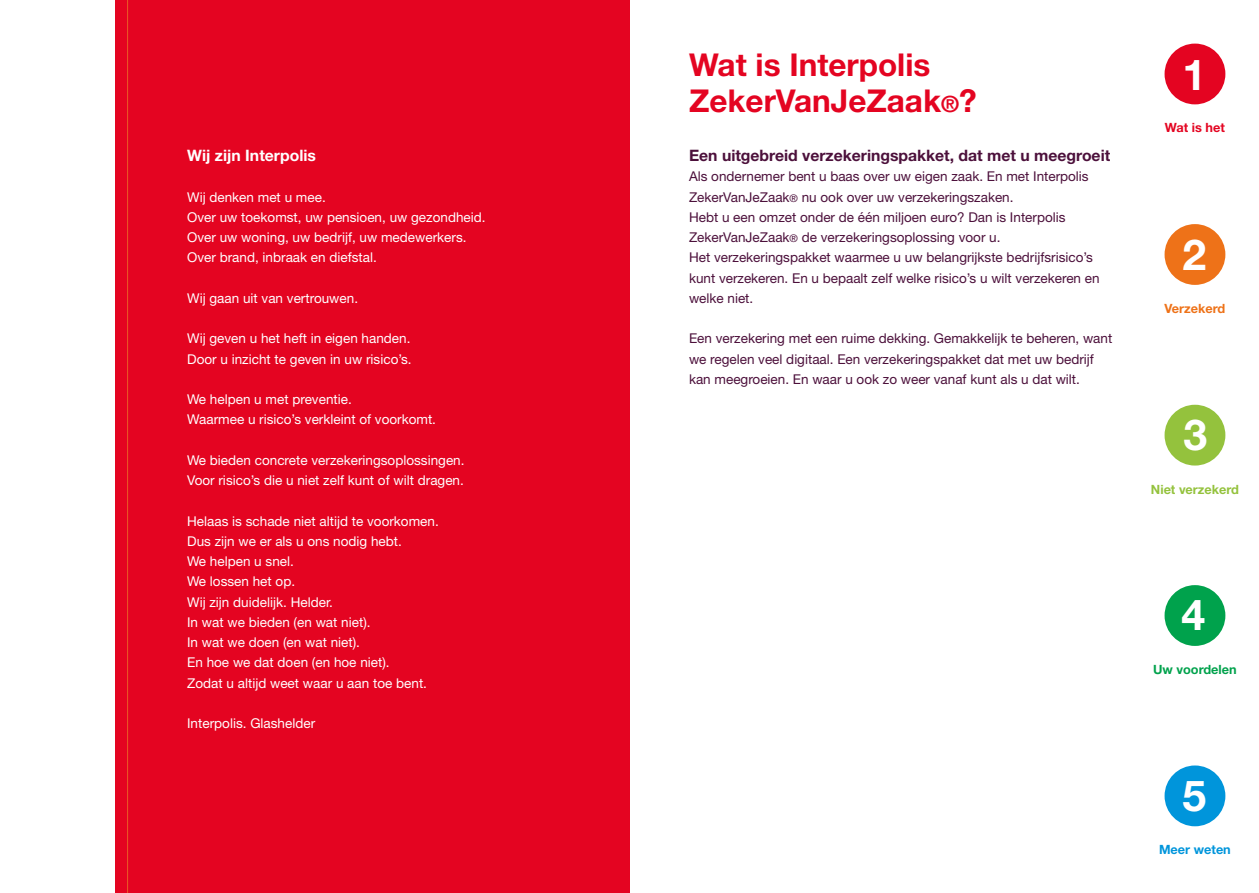
<style>
.page{position:relative;width:1259px;height:893px;background:#fff}
.page>*{position:absolute;margin:0;border:0;box-sizing:border-box;transform-origin:0 0}
.t1{font:700 42.75px "Helvetica Neue";color:#fff}
.t2{font:700 31.5px/36px "Helvetica Neue";color:#e40421}
.t3{font:700 15.75px "Helvetica Neue";color:#4c103b}
.t4{font:700 15.75px "Helvetica Neue";color:#fff}
.t5{font:13.5px/20.2px "Helvetica Neue";color:#fff}
.t6{font:13.5px/20.2px "Helvetica Neue";color:#4c103b}
.t7{font:700 12.75px "Helvetica Neue";color:#94c23d}
.t8{font:700 12.75px "Helvetica Neue";color:#00a24c}
.t9{font:700 12.75px "Helvetica Neue";color:#ee7218}
.t10{font:700 12.75px "Helvetica Neue";color:#0095db}
.t11{font:700 12.75px "Helvetica Neue";color:#e40421}
.s1{font-size:22.5px}
.s2{font-size:10.5px}
</style>
<div class="page">
<div style="left:115px;top:0;width:514px;height:893px;background:#e40421"></div>
<div style="left:1164px;top:44px;width:61px;height:60px;background:#e40421;border-radius:50%"></div>
<div style="left:1164px;top:224px;width:61px;height:61px;background:#ee7218;border-radius:50%"></div>
<div style="left:1164px;top:405px;width:61px;height:61px;background:#94c23d;border-radius:50%"></div>
<div style="left:1164px;top:585px;width:61px;height:61px;background:#00a24c;border-radius:50%"></div>
<div style="left:1164px;top:765px;width:61px;height:61px;background:#0095db;border-radius:50%"></div>
<hr style="left:127px;top:0;width:1px;height:893px;background:#eb5b25">
<p class="t4" style="left:187px;top:146px;width:130px">Wij zijn Interpolis</p>
<p class="t5" style="left:187px;top:187px;width:300px">Wij denken met u mee.<br>Over uw toekomst, uw pensioen, uw gezondheid.<br>Over uw woning, uw bedrijf, uw medewerkers.<br>Over brand, inbraak en diefstal.</p>
<p class="t5" style="left:187px;top:288px;width:172px">Wij gaan uit van vertrouwen.</p>
<p class="t5" style="left:187px;top:328px;width:226px">Wij geven u het heft in eigen handen.<br>Door u inzicht te geven in uw risico’s.</p>
<p class="t5" style="left:187px;top:389px;width:250px">We helpen u met preventie.<br>Waarmee u risico’s verkleint of voorkomt.</p>
<p class="t5" style="left:187px;top:450px;width:279px">We bieden concrete verzekeringsoplossingen.<br>Voor risico’s die u niet zelf kunt of wilt dragen.</p>
<p class="t5" style="left:187px;top:511px;width:253px">Helaas is schade niet altijd te voorkomen.<br>Dus zijn we er als u ons nodig hebt.<br>We helpen u snel.<br>We lossen het op.<br>Wij zijn duidelijk. Helder.<br>In wat we bieden (en wat niet).<br>In wat we doen (en wat niet).<br>En hoe we dat doen (en hoe niet).<br>Zodat u altijd weet waar u aan toe bent.</p>
<p class="t5" style="left:187px;top:713px;width:130px">Interpolis. Glashelder</p>
<h2 class="t2" style="left:689px;top:46px;width:289px">Wat is Interpolis<br>ZekerVanJeZaak<span class="s1">®</span>?</h2>
<p class="t3" style="left:689px;top:146px;width:423px">Een uitgebreid verzekeringspakket, dat met u meegroeit</p>
<p class="t6" style="left:689px;top:166px;width:412px">Als ondernemer bent u baas over uw eigen zaak. En met Interpolis ZekerVanJeZaak<span class="s2">®</span> nu ook over uw verzekeringszaken.<br>Hebt u een omzet onder de één miljoen euro? Dan is Interpolis ZekerVanJeZaak<span class="s2">®</span> de verzekeringsoplossing voor u.<br>Het verzekeringspakket waarmee u uw belangrijkste bedrijfsrisico’s kunt verzekeren. En u bepaalt zelf welke risico’s u wilt verzekeren en welke niet.</p>
<p class="t6" style="left:689px;top:328px;width:425px">Een verzekering met een ruime dekking. Gemakkelijk te beheren, want we regelen veel digitaal. Een verzekeringspakket dat met uw bedrijf kan meegroeien. En waar u ook zo weer vanaf kunt als u dat wilt.</p>
<h1 class="t1" style="left:1182px;top:48px;width:25px">1</h1>
<p class="t11" style="left:1165px;top:120px;width:61px">Wat is het</p>
<h1 class="t1" style="left:1182px;top:228px;width:25px">2</h1>
<p class="t9" style="left:1164px;top:300px;width:62px">Verzekerd</p>
<h1 class="t1" style="left:1183px;top:408px;width:25px">3</h1>
<p class="t7" style="left:1151px;top:481px;width:90px">Niet verzekerd</p>
<h1 class="t1" style="left:1181px;top:589px;width:25px">4</h1>
<p class="t8" style="left:1153px;top:662px;width:85px">Uw voordelen</p>
<h1 class="t1" style="left:1182px;top:769px;width:25px">5</h1>
<p class="t10" style="left:1159px;top:842px;width:73px">Meer weten</p>
</div>
